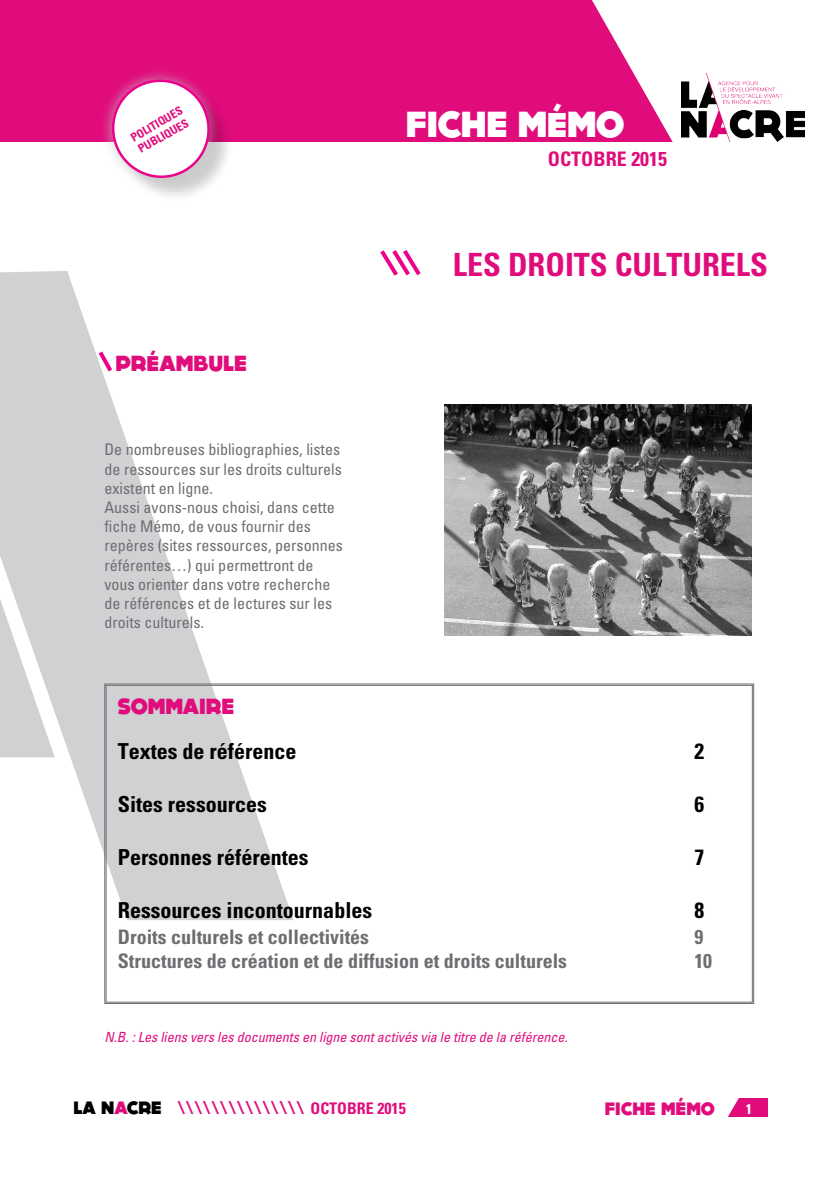
<style>
.page{position:relative;width:840px;height:1191px;background:#fff}
.page>*{position:absolute;margin:0;border:0;box-sizing:border-box;transform-origin:0 0}
.t1{font:800 36.4px "DOCK11";letter-spacing:-.01em;color:#fff}
.Titre_de_la_fiche_mé{font:700 condensed 32px "Univers";color:#e10c7c}
.Référence_auteur{font:700 condensed 22px "Univers";color:#000}
.Titre_préambule{font:800 22px "DOCK11";color:#e10c7c}
.Référence_auteur-2{font:700 condensed 20px "Univers";color:#6d6e71}
.t2{font:700 condensed 20px "Univers";color:#e10c7c}
.t3{font:700 condensed 18px "Univers";color:#e10c7c}
.t4{font:800 18px "DOCK11";color:#e10c7c}
.t5{font:800 18px "DOCK11";color:#000}
.Préambule{font:condensed 16px/19.2px "Univers";color:#6d6e71;text-align:justify}
.Référence_auteur-3{font:italic condensed 14px "Univers";color:#e10c7c}
.t6{font:700 condensed 14px "Univers";color:#fff}
.t7{font:700 condensed 11.8px "Univers";color:#e10c7c}
.s1{font-size:42px}
.s2{font-size:26px}
.s3{color:#e10c7c}
.s4{font-size:16px}
.s5{font-size:22px}
</style>
<div class="page">
<div style="left:724px;top:1098px;width:43px;height:18px;background:#e10c7c"></div>
<svg style="left:724px;top:1098px;width:24px;height:19px"></svg>
<svg style="left:0;top:271px;width:211px;height:582px;fill:#d0d1d2"></svg>
<div style="left:0;top:0;width:675px;height:142px;background:#e10c7c"></div>
<svg style="left:104px;top:72px;width:124px;height:124px"></svg>
<svg style="left:592px;top:0;width:83px;height:142px"></svg>
<img style="left:444px;top:405px;width:307px;height:230px">
<svg style="left:380px;top:250px;width:41px;height:26px"></svg>
<svg style="left:95px;top:347px;width:21px;height:29px"></svg>
<svg style="left:104px;top:683px;width:649px;height:321px"></svg>
<img style="left:681px;top:74px;width:122px;height:68px">
<p class="t7" style="left:128px;top:132px;width:59px;rotate:-30deg">POLITIQUES</p>
<p class="t1" style="left:405px;top:107px;width:220px">FICHE M<span class="s1">É</span>MO</p>
<p class="t7" style="left:135px;top:143px;width:57px;rotate:-30deg">PUBLIQUES</p>
<p class="t2" style="left:547px;top:147px;width:120px">OCTOBRE 2015</p>
<p class="Titre_préambule" style="left:115px;top:353px;width:133px">PR<span class="s2">É</span>AMBULE</p>
<p class="Préambule" style="left:104px;top:440px;width:239px">De nombreuses bibliographies, listes de ressources sur les droits culturels existent en ligne.</p>
<p class="Préambule" style="left:104px;top:497px;width:240px;text-align:left">Aussi avons-nous choisi, dans cette fiche Mémo, de vous fournir des repères (sites ressources, personnes référentes…) qui permettront de vous orienter dans votre recherche de références et de lectures sur les droits culturels.</p>
<p class="Titre_de_la_fiche_mé" style="left:452px;top:245px;width:316px">LES DROITS CULTURELS</p>
<p class="Titre_préambule" style="left:118px;top:695px;width:118px">SOMMAIRE</p>
<p class="Référence_auteur" style="left:118px;top:738px;width:180px">Textes de référence</p>
<p class="Référence_auteur" style="left:694px;top:738px;width:11px">2</p>
<p class="Référence_auteur" style="left:118px;top:790px;width:151px">Sites ressources</p>
<p class="Référence_auteur" style="left:694px;top:790px;width:11px">6</p>
<p class="Référence_auteur" style="left:118px;top:843px;width:192px">Personnes référentes</p>
<p class="Référence_auteur" style="left:694px;top:843px;width:11px">7</p>
<p class="Référence_auteur" style="left:118px;top:896px;width:256px">Ressources incontournables</p>
<p class="Référence_auteur" style="left:694px;top:896px;width:11px">8</p>
<p class="Référence_auteur-2" style="left:118px;top:924px;width:253px">Droits culturels et collectivités</p>
<p class="Référence_auteur-2" style="left:694px;top:924px;width:10px">9</p>
<p class="Référence_auteur-2" style="left:118px;top:948px;width:450px">Structures de création et de diffusion et droits culturels</p>
<p class="Référence_auteur-2" style="left:694px;top:948px;width:19px">10</p>
<p class="Référence_auteur-3" style="left:104px;top:1028px;width:464px">N.B. : Les liens vers les documents en ligne sont activés via le titre de la référence.</p>
<p class="t5" style="left:73px;top:1099px;width:90px">LA N<span class="s3">A</span>CRE</p>
<p class="t3" style="left:179px;top:1097px;width:228px">\ \ \ \ \ \ \ \ \ \ \ \ \ \ \ <span class="s4">OCTOBRE 2015</span></p>
<p class="t4" style="left:604px;top:1100px;width:112px">FICHE M<span class="s5">É</span>MO</p>
<p class="t6" style="left:745px;top:1100px;width:8px">1</p>
</div>
